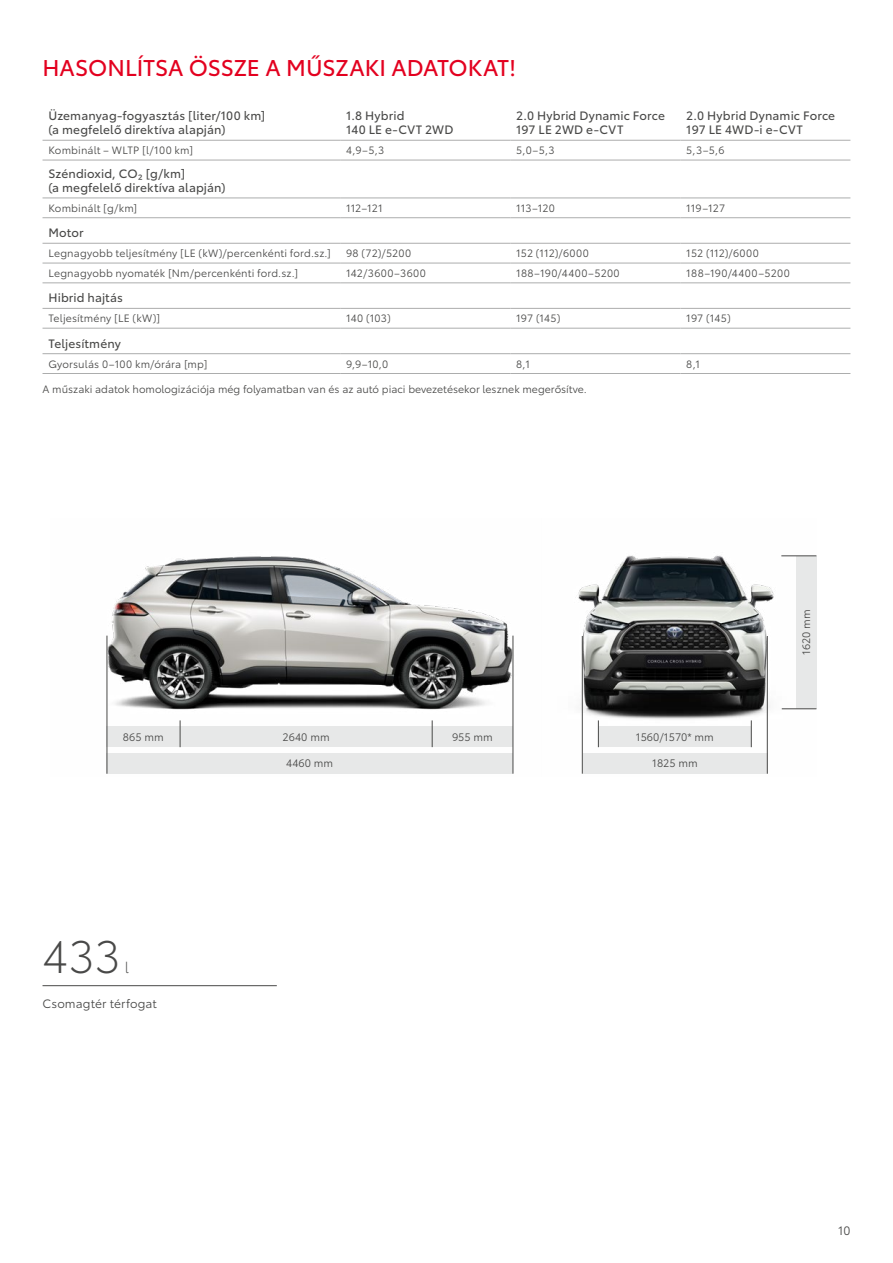
<style>
.page{position:relative;width:893px;height:1263px;background:#fff}
.page>*{position:absolute;margin:0;border:0;box-sizing:border-box;transform-origin:0 0}
.t1{font:300 45px "Toyota Type";color:#494948}
.t2{font:22.5px "Toyota Type";letter-spacing:-.005em;color:#e3001f}
.t3{font:300 15px "Toyota Type";color:#494948}
.t4{font:12px/14.4px "Toyota Type";letter-spacing:.01em;color:#494948}
.t5{font:12px "Toyota Type";letter-spacing:.01em;color:#494948}
.t6{font:10.8px "Toyota Type";color:#494948}
.t7{font:10.5px "Toyota Type";letter-spacing:.005em;color:#494948}
.t8{font:10.5px "Toyota Type";letter-spacing:.035em;color:#494948}
</style>
<div class="page">
<hr style="left:43px;top:985px;width:234px;height:1px;background:#494948">
<img style="left:106px;top:555px;width:710px;height:219px">
<div style="left:582px;top:753px;width:185px;height:21px;background:#e7e8e8"></div>
<div style="left:796px;top:556px;width:20px;height:153px;background:#e7e8e8"></div>
<hr style="left:767px;top:636px;width:1px;height:138px;background:#494948">
<hr style="left:582px;top:636px;width:1px;height:138px;background:#494948">
<hr style="left:782px;top:708px;width:34px;height:1px;background:#494948">
<div style="left:432px;top:726px;width:81px;height:21px;background:#e7e8e8"></div>
<div style="left:107px;top:726px;width:73px;height:21px;background:#e7e8e8"></div>
<div style="left:180px;top:726px;width:252px;height:21px;background:#e7e8e8"></div>
<div style="left:598px;top:726px;width:153px;height:21px;background:#e7e8e8"></div>
<div style="left:107px;top:753px;width:406px;height:21px;background:#e7e8e8"></div>
<hr style="left:107px;top:636px;width:1px;height:138px;background:#494948">
<svg style="left:432px;top:720px;width:1px;height:27px"></svg>
<svg style="left:180px;top:720px;width:1px;height:27px"></svg>
<svg style="left:598px;top:720px;width:1px;height:27px"></svg>
<svg style="left:751px;top:720px;width:1px;height:27px"></svg>
<hr style="left:513px;top:636px;width:1px;height:138px;background:#494948">
<hr style="left:781px;top:556px;width:35px;height:1px;background:#494948">
<hr style="left:43px;top:140px;width:297px;height:1px;background:#acadad">
<hr style="left:340px;top:140px;width:170px;height:1px;background:#acadad">
<hr style="left:510px;top:140px;width:170px;height:1px;background:#acadad">
<hr style="left:680px;top:140px;width:170px;height:1px;background:#acadad">
<hr style="left:43px;top:160px;width:297px;height:1px;background:#acadad">
<hr style="left:340px;top:160px;width:170px;height:1px;background:#acadad">
<hr style="left:510px;top:160px;width:170px;height:1px;background:#acadad">
<hr style="left:680px;top:160px;width:170px;height:1px;background:#acadad">
<hr style="left:43px;top:198px;width:297px;height:1px;background:#acadad">
<hr style="left:340px;top:198px;width:170px;height:1px;background:#acadad">
<hr style="left:510px;top:198px;width:170px;height:1px;background:#acadad">
<hr style="left:680px;top:198px;width:170px;height:1px;background:#acadad">
<hr style="left:43px;top:217px;width:297px;height:1px;background:#acadad">
<hr style="left:340px;top:217px;width:170px;height:1px;background:#acadad">
<hr style="left:510px;top:217px;width:170px;height:1px;background:#acadad">
<hr style="left:680px;top:217px;width:170px;height:1px;background:#acadad">
<hr style="left:43px;top:243px;width:297px;height:1px;background:#acadad">
<hr style="left:340px;top:243px;width:170px;height:1px;background:#acadad">
<hr style="left:510px;top:243px;width:170px;height:1px;background:#acadad">
<hr style="left:680px;top:243px;width:170px;height:1px;background:#acadad">
<hr style="left:43px;top:263px;width:297px;height:1px;background:#acadad">
<hr style="left:340px;top:263px;width:170px;height:1px;background:#acadad">
<hr style="left:510px;top:263px;width:170px;height:1px;background:#acadad">
<hr style="left:680px;top:263px;width:170px;height:1px;background:#acadad">
<hr style="left:43px;top:283px;width:297px;height:1px;background:#acadad">
<hr style="left:340px;top:283px;width:170px;height:1px;background:#acadad">
<hr style="left:510px;top:283px;width:170px;height:1px;background:#acadad">
<hr style="left:680px;top:283px;width:170px;height:1px;background:#acadad">
<hr style="left:43px;top:308px;width:297px;height:1px;background:#acadad">
<hr style="left:340px;top:308px;width:170px;height:1px;background:#acadad">
<hr style="left:510px;top:308px;width:170px;height:1px;background:#acadad">
<hr style="left:680px;top:308px;width:170px;height:1px;background:#acadad">
<hr style="left:43px;top:328px;width:297px;height:1px;background:#acadad">
<hr style="left:340px;top:328px;width:170px;height:1px;background:#acadad">
<hr style="left:510px;top:328px;width:170px;height:1px;background:#acadad">
<hr style="left:680px;top:328px;width:170px;height:1px;background:#acadad">
<hr style="left:43px;top:353px;width:297px;height:1px;background:#acadad">
<hr style="left:340px;top:353px;width:170px;height:1px;background:#acadad">
<hr style="left:510px;top:353px;width:170px;height:1px;background:#acadad">
<hr style="left:680px;top:353px;width:170px;height:1px;background:#acadad">
<hr style="left:43px;top:373px;width:297px;height:1px;background:#acadad">
<hr style="left:340px;top:373px;width:170px;height:1px;background:#acadad">
<hr style="left:510px;top:373px;width:170px;height:1px;background:#acadad">
<hr style="left:680px;top:373px;width:170px;height:1px;background:#acadad">
<h2 class="t2" style="left:43px;top:51px;width:475px">HASONLÍTSA ÖSSZE A MŰSZAKI ADATOKAT!</h2>
<p class="t4" style="left:48px;top:107px;width:218px">Üzemanyag‑fogyasztás [liter/100 km] (a megfelelő direktíva alapján)</p>
<p class="t4" style="left:346px;top:107px;width:109px">1.8 Hybrid<br>140 LE e-CVT 2WD</p>
<p class="t4" style="left:516px;top:107px;width:150px">2.0 Hybrid Dynamic Force<br>197 LE 2WD e-CVT</p>
<p class="t4" style="left:686px;top:107px;width:150px">2.0 Hybrid Dynamic Force<br>197 LE 4WD-i e-CVT</p>
<p class="t7" style="left:48px;top:143px;width:146px">Kombinált – WLTP [l/100 km]</p>
<p class="t7" style="left:346px;top:143px;width:40px">4,9–5,3</p>
<p class="t7" style="left:516px;top:143px;width:40px">5,0–5,3</p>
<p class="t7" style="left:686px;top:143px;width:40px">5,3–5,6</p>
<p class="t4" style="left:48px;top:165px;width:179px">Széndioxid, CO₂ [g/km]<br>(a megfelelő direktíva alapján)</p>
<p class="t7" style="left:48px;top:200px;width:90px">Kombinált [g/km]</p>
<p class="t7" style="left:346px;top:200px;width:38px">112–121</p>
<p class="t7" style="left:516px;top:200px;width:40px">113–120</p>
<p class="t7" style="left:686px;top:200px;width:40px">119–127</p>
<p class="t4" style="left:48px;top:225px;width:37px">Motor</p>
<p class="t7" style="left:48px;top:246px;width:284px">Legnagyobb teljesítmény [LE (kW)/percenkénti ford.sz.]</p>
<p class="t7" style="left:346px;top:246px;width:67px">98 (72)/5200</p>
<p class="t7" style="left:516px;top:246px;width:74px">152 (112)/6000</p>
<p class="t7" style="left:686px;top:246px;width:74px">152 (112)/6000</p>
<p class="t7" style="left:48px;top:265px;width:251px">Legnagyobb nyomaték [Nm/percenkénti ford.sz.]</p>
<p class="t8" style="left:346px;top:265px;width:81px">142/3600–3600</p>
<p class="t8" style="left:516px;top:265px;width:105px">188–190/4400–5200</p>
<p class="t8" style="left:686px;top:265px;width:105px">188–190/4400–5200</p>
<p class="t4" style="left:48px;top:290px;width:76px">Hibrid hajtás</p>
<p class="t7" style="left:48px;top:311px;width:113px">Teljesítmény [LE (kW)]</p>
<p class="t7" style="left:346px;top:311px;width:46px">140 (103)</p>
<p class="t7" style="left:516px;top:311px;width:46px">197 (145)</p>
<p class="t7" style="left:686px;top:311px;width:46px">197 (145)</p>
<p class="t4" style="left:48px;top:335px;width:74px">Teljesítmény</p>
<p class="t7" style="left:48px;top:356px;width:160px">Gyorsulás 0–100 km/órára [mp]</p>
<p class="t7" style="left:346px;top:356px;width:44px">9,9–10,0</p>
<p class="t7" style="left:516px;top:356px;width:15px">8,1</p>
<p class="t7" style="left:686px;top:356px;width:15px">8,1</p>
<p class="t7" style="left:43px;top:381px;width:546px">A műszaki adatok homologizációja még folyamatban van és az autó piaci bevezetésekor lesznek megerősítve.</p>
<p class="t6" style="left:123px;top:729px;width:42px">865 mm</p>
<p class="t6" style="left:283px;top:729px;width:49px">2640 mm</p>
<p class="t6" style="left:452px;top:729px;width:42px">955 mm</p>
<p class="t6" style="left:636px;top:729px;width:79px">1560/1570* mm</p>
<p class="t6" style="left:286px;top:755px;width:49px">4460 mm</p>
<p class="t6" style="left:652px;top:755px;width:47px">1825 mm</p>
<h1 class="t1" style="left:43px;top:924px;width:80px">433</h1>
<h3 class="t3" style="left:125px;top:956px;width:6px">l</h3>
<p class="t5" style="left:43px;top:995px;width:116px">Csomagtér térfogat</p>
<p class="t6" style="left:798px;top:655px;width:47px;rotate:-90deg">1620 mm</p>
<p class="t5" style="left:838px;top:1222px;width:14px">10</p>
</div>
